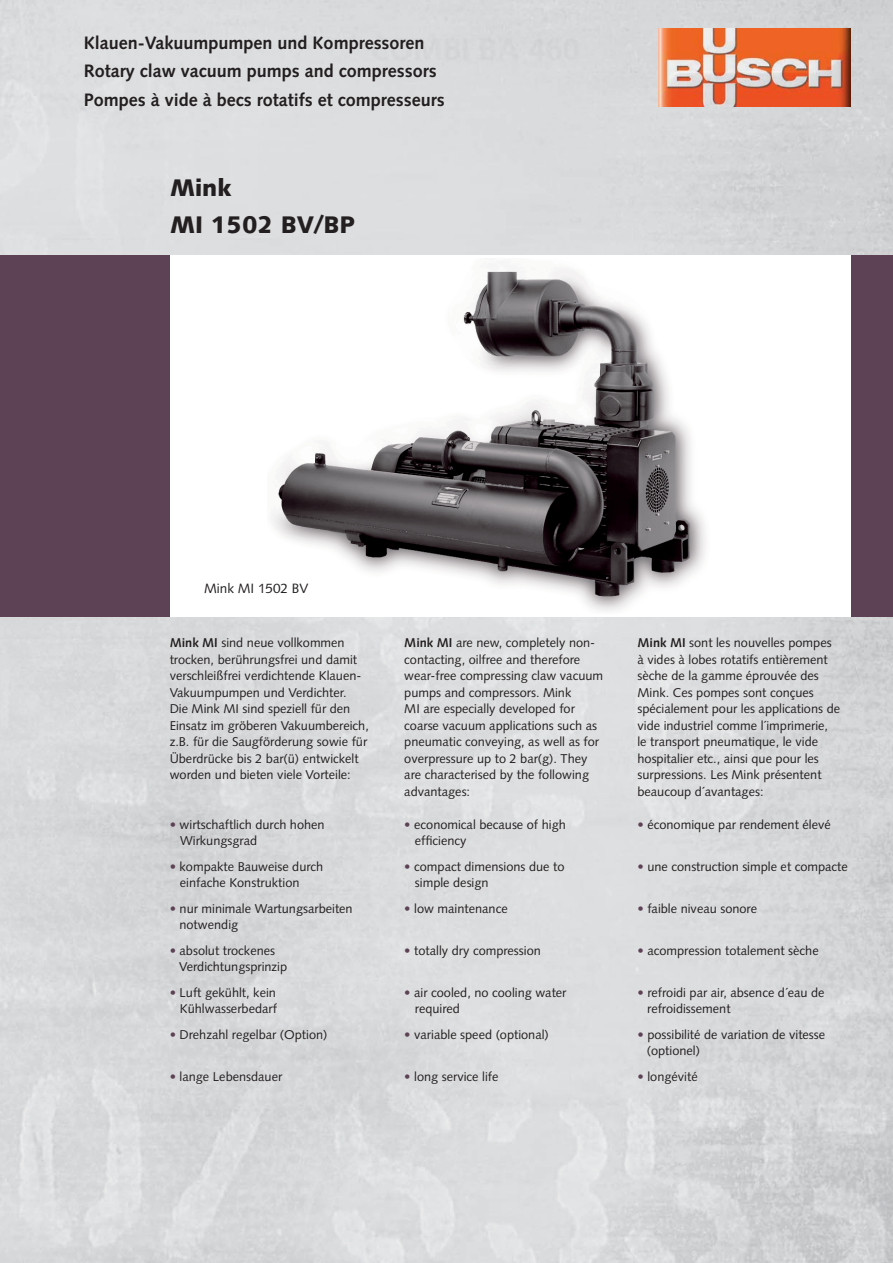
<style>
.page{position:relative;width:893px;height:1263px;background:#fff}
.page>*{position:absolute;margin:0;border:0;box-sizing:border-box;transform-origin:0 0}
.t1{font:900 24px/37.5px "Syntax";color:#231f20}
.t2{font:700 18px/28.5px "Syntax";color:#231f20}
.t3{font:13.5px "Syntax";color:#231f20}
.t4{font:12.75px/16.5px "Syntax";color:#231f20}
.s1{font-weight:700}
.s2{color:#5d4255}
</style>
<div class="page">
<img style="left:0;top:0;width:893px;height:1263px">
<div style="left:0;top:255px;width:893px;height:361px;background:#5d4255"></div>
<div style="left:170px;top:255px;width:680px;height:361px;background:#fff"></div>
<img style="left:271px;top:268px;width:435px;height:343px">
<img style="left:659px;top:29px;width:191px;height:77px">
<h2 class="t2" style="left:84px;top:30px;width:362px">Klauen-Vakuumpumpen und Kompressoren<br>Rotary claw vacuum pumps and compressors<br>Pompes à vide à becs rotatifs et compresseurs</h2>
<h1 class="t1" style="left:170px;top:171px;width:186px">Mink<br>MI 1502 BV/BP</h1>
<p class="t3" style="left:204px;top:582px;width:106px">Mink MI 1502 BV</p>
<p class="t4" style="left:170px;top:636px;width:201px"><span class="s1">Mink MI</span> sind neue vollkommen trocken, berührungsfrei und damit verschleißfrei verdichtende Klauen-Vakuumpumpen und Verdichter.<br>Die Mink MI sind speziell für den Einsatz im gröberen Vakuumbereich, z.B. für die Saugförderung sowie für Überdrücke bis 2 bar(ü) entwickelt worden und bieten viele Vorteile:</p>
<p class="t4" style="left:180px;top:817px;width:146px;text-indent:-11px"><span class="s2">•</span> wirtschaftlich durch hohen<br>Wirkungsgrad</p>
<p class="t4" style="left:180px;top:859px;width:145px;text-indent:-10px"><span class="s2">•</span> kompakte Bauweise durch einfache Konstruktion</p>
<p class="t4" style="left:179px;top:901px;width:175px;text-indent:-10px"><span class="s2">•</span> nur minimale Wartungsarbeiten notwendig</p>
<p class="t4" style="left:179px;top:943px;width:110px;text-indent:-9px"><span class="s2">•</span> absolut trockenes<br>Verdichtungsprinzip</p>
<p class="t4" style="left:170px;top:985px;width:109px;text-align:right"><span class="s2">•</span> Luft gekühlt, kein<br>Kühlwasserbedarf</p>
<p class="t4" style="left:170px;top:1027px;width:159px"><span class="s2">•</span> Drehzahl regelbar (Option)</p>
<p class="t4" style="left:170px;top:1069px;width:114px"><span class="s2">•</span> lange Lebensdauer</p>
<p class="t4" style="left:404px;top:636px;width:200px"><span class="s1">Mink MI</span> are new, completely non&shy;contacting, oilfree and therefore wear-free compressing claw vacuum pumps and compressors. Mink<br>MI are especially developed for coarse vacuum applications such as pneumatic conveying, as well as for overpressure up to 2 bar(g). They are characterised by the following advantages:</p>
<p class="t4" style="left:415px;top:817px;width:152px;text-indent:-11px"><span class="s2">•</span> economical because of high efficiency</p>
<p class="t4" style="left:415px;top:859px;width:151px;text-indent:-11px"><span class="s2">•</span> compact dimensions due to simple design</p>
<p class="t4" style="left:404px;top:901px;width:105px"><span class="s2">•</span> low maintenance</p>
<p class="t4" style="left:404px;top:943px;width:138px"><span class="s2">•</span> totally dry compression</p>
<p class="t4" style="left:415px;top:985px;width:153px;text-indent:-11px"><span class="s2">•</span> air cooled, no cooling water required</p>
<p class="t4" style="left:404px;top:1027px;width:146px"><span class="s2">•</span> variable speed (optional)</p>
<p class="t4" style="left:404px;top:1069px;width:96px"><span class="s2">•</span> long service life</p>
<p class="t4" style="left:637px;top:636px;width:204px"><span class="s1">Mink MI</span> sont les nouvelles pompes à vides à lobes rotatifs entièrement sèche de la gamme éprouvée des Mink. Ces pompes sont conçues spécialement pour les applications de vide industriel comme l´imprimerie, le transport pneumatique, le vide hospitalier etc., ainsi que pour les surpressions. Les Mink présentent beaucoup d´avantages:</p>
<p class="t4" style="left:637px;top:817px;width:195px"><span class="s2">•</span> économique par rendement élevé</p>
<p class="t4" style="left:637px;top:859px;width:212px"><span class="s2">•</span> une construction simple et compacte</p>
<p class="t4" style="left:637px;top:901px;width:121px"><span class="s2">•</span> faible niveau sonore</p>
<p class="t4" style="left:637px;top:943px;width:183px"><span class="s2">•</span> acompression totalement sèche</p>
<p class="t4" style="left:647px;top:985px;width:179px;text-indent:-10px"><span class="s2">•</span> refroidi par air, absence d´eau de refroidissement</p>
<p class="t4" style="left:647px;top:1027px;width:180px;text-indent:-9px"><span class="s2">•</span> possibilité de variation de vitesse (optionel)</p>
<p class="t4" style="left:637px;top:1069px;width:62px"><span class="s2">•</span> longévité</p>
</div>
